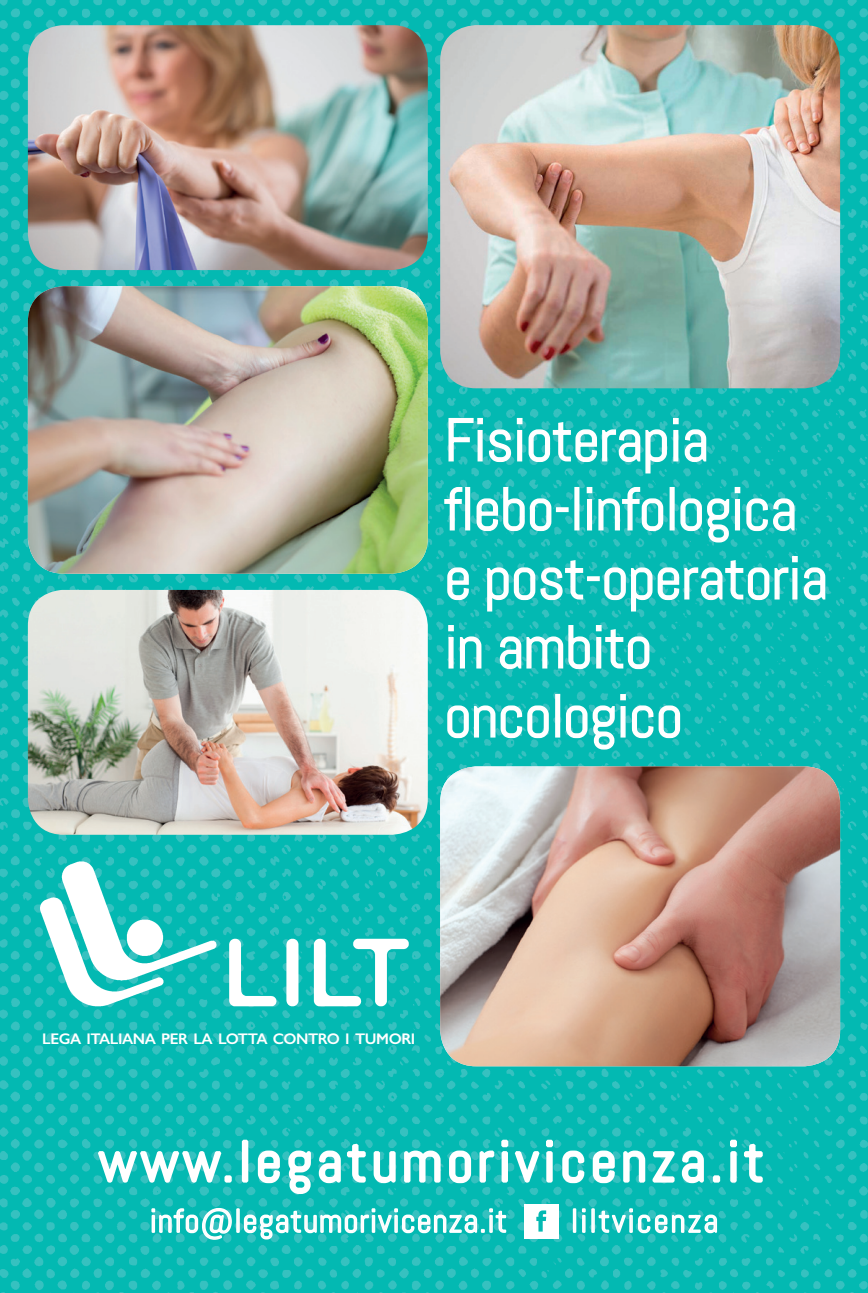
<style>
.page{position:relative;width:868px;height:1293px;background:#fff}
.page>*{position:absolute;margin:0;border:0;box-sizing:border-box;transform-origin:0 0}
.t1{font:60px/69px "Abel";letter-spacing:-.01em;color:#fff}
.t2{font:57px "Abel";letter-spacing:.08em;color:#fff}
.t3{font:33px "Abel";letter-spacing:.03em;color:#fff}
.t4{font:33px "Abel";letter-spacing:.06em;color:#fff}
.t5{font:600 15.3px "Gill Sans";letter-spacing:-.03em;color:#fff}
</style>
<div class="page">
<img style="left:0;top:0;width:867px;height:1293px">
<svg style="left:151px;top:1197px;width:81px;height:53px;background:#3bc7c2"></svg>
<div style="left:236px;top:1208px;width:4px;height:25px;border:2px solid #fff"></div>
<svg style="left:243px;top:1208px;width:264px;height:32px;background:#49cbc7"></svg>
<div style="left:524px;top:1204px;width:34px;height:34px;background:#fff"></div>
<svg style="left:536px;top:1210px;width:10px;height:21px"></svg>
<div style="left:572px;top:1208px;width:4px;height:25px;border:2px solid #fff"></div>
<svg style="left:582px;top:1208px;width:3px;height:4px"></svg>
<div style="left:582px;top:1215px;width:3px;height:18px;border:2px solid #fff"></div>
<div style="left:591px;top:1208px;width:3px;height:25px;border:2px solid #fff"></div>
<svg style="left:597px;top:1208px;width:120px;height:26px"></svg>
<img style="left:28px;top:590px;width:400px;height:245px">
<img style="left:440px;top:25px;width:400px;height:363px">
<img style="left:28px;top:25px;width:400px;height:245px">
<svg style="left:447px;top:417px;width:260px;height:57px;background:#34c5c0"></svg>
<svg style="left:443px;top:486px;width:20px;height:45px"></svg>
<div style="left:465px;top:487px;width:5px;height:43px;border:2px solid #fff"></div>
<svg style="left:475px;top:486px;width:77px;height:46px;background:#3ec8c4"></svg>
<div style="left:556px;top:507px;width:12px;height:5px;border:2px solid #fff"></div>
<div style="left:574px;top:487px;width:5px;height:43px;border:2px solid #fff"></div>
<svg style="left:586px;top:486px;width:78px;height:46px;background:#3ec8c3"></svg>
<div style="left:669px;top:487px;width:5px;height:43px;border:2px solid #fff"></div>
<svg style="left:679px;top:487px;width:116px;height:56px;background:#35c6c1"></svg>
<svg style="left:446px;top:566px;width:23px;height:35px"></svg>
<svg style="left:486px;top:559px;width:98px;height:53px;background:#36c6c1"></svg>
<div style="left:587px;top:576px;width:12px;height:5px;border:2px solid #fff"></div>
<svg style="left:603px;top:556px;width:223px;height:56px;background:#31c5c0"></svg>
<svg style="left:448px;top:625px;width:34px;height:44px"></svg>
<svg style="left:498px;top:624px;width:92px;height:46px;background:#3dc8c3"></svg>
<svg style="left:596px;top:625px;width:54px;height:45px;background:#3fc9c4"></svg>
<svg style="left:446px;top:704px;width:103px;height:35px;background:#46cbc6"></svg>
<div style="left:555px;top:694px;width:5px;height:43px;border:2px solid #fff"></div>
<svg style="left:565px;top:694px;width:116px;height:56px;background:#34c5c0"></svg>
<img style="left:37px;top:847px;width:391px;height:176px">
<img style="left:440px;top:766px;width:400px;height:300px">
<img style="left:28px;top:286px;width:400px;height:288px">
<svg style="left:95px;top:1148px;width:129px;height:36px"></svg>
<div style="left:224px;top:1175px;width:8px;height:7px;border:3px solid #fff"></div>
<div style="left:242px;top:1139px;width:6px;height:43px;border:3px solid #fff"></div>
<svg style="left:255px;top:1141px;width:240px;height:55px"></svg>
<div style="left:501px;top:1139px;width:7px;height:8px;border:3px solid #fff"></div>
<div style="left:501px;top:1151px;width:7px;height:31px;border:3px solid #fff"></div>
<svg style="left:512px;top:1148px;width:30px;height:36px"></svg>
<div style="left:546px;top:1139px;width:7px;height:8px;border:3px solid #fff"></div>
<div style="left:546px;top:1151px;width:6px;height:31px;border:3px solid #fff"></div>
<svg style="left:560px;top:1148px;width:145px;height:37px"></svg>
<div style="left:712px;top:1175px;width:8px;height:7px;border:3px solid #fff"></div>
<div style="left:729px;top:1139px;width:7px;height:8px;border:3px solid #fff"></div>
<div style="left:730px;top:1151px;width:6px;height:31px;border:3px solid #fff"></div>
<svg style="left:742px;top:1141px;width:22px;height:43px"></svg>
<p class="t1" style="left:444px;top:406px;width:385px">Fisioterapia flebo-linfologica e post-operatoria in ambito oncologico</p>
<p class="t5" style="left:42px;top:1029px;width:374px">LEGA ITALIANA PER LA LOTTA CONTRO I TUMORI</p>
<p class="t2" style="left:99px;top:1125px;width:666px">www.legatumorivicenza.it</p>
<p class="t3" style="left:150px;top:1199px;width:359px">info@legatumorivicenza.it</p>
<p class="t4" style="left:571px;top:1199px;width:149px">liltvicenza</p>
</div>
